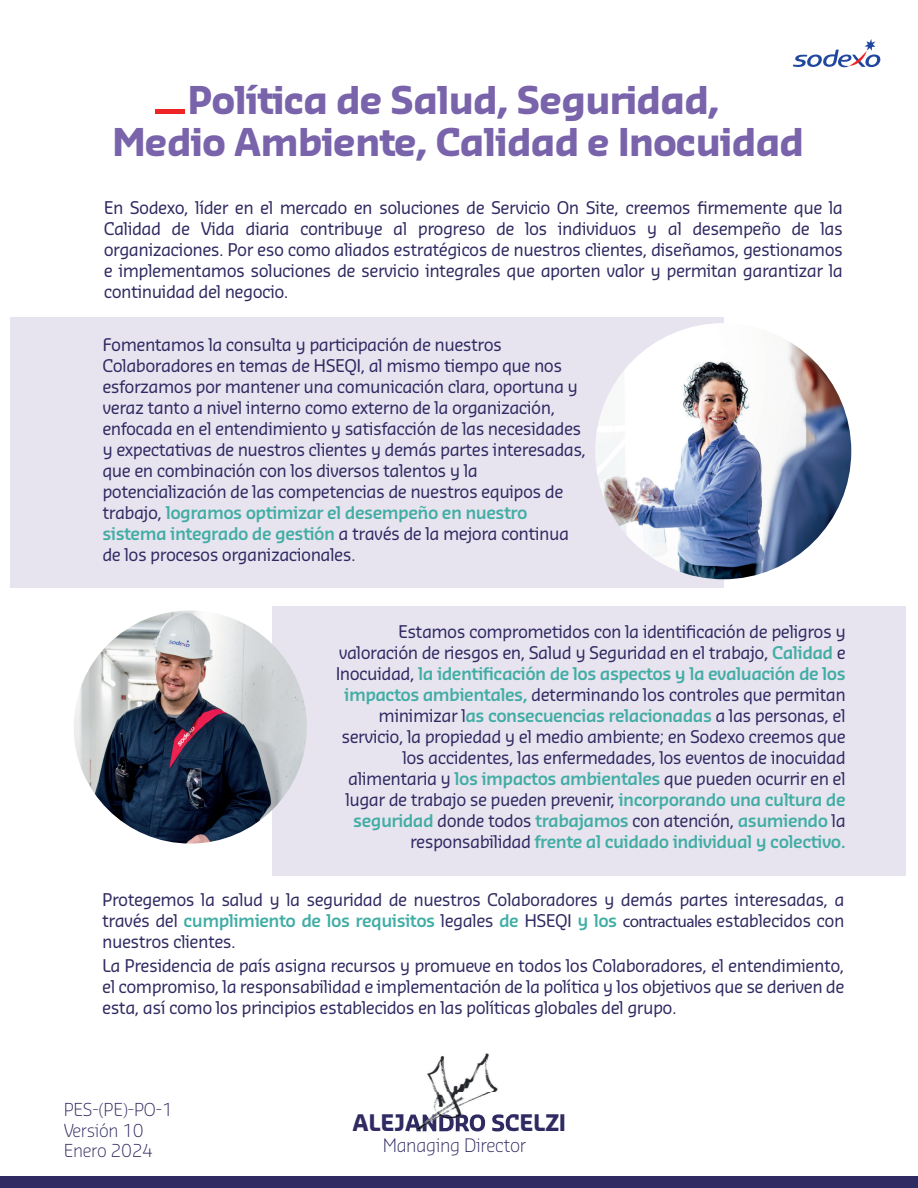
<style>
.page{position:relative;width:918px;height:1188px;background:#fff}
.page>*{position:absolute;margin:0;border:0;box-sizing:border-box;transform-origin:0 0}
.t1{font:700 37.35px/42.5px "Sansa Pro";letter-spacing:-.035em;color:#7963ab;text-align:center}
.t2{font:700 22.35px "Sansa Pro";letter-spacing:-.02em;color:#2f2a61}
.t3{font:300 18.15px "Sansa Pro";letter-spacing:-.02em;color:#2f2a61}
.t4{font:300 17.4px/20.9px "Sansa Pro";letter-spacing:-.02em;color:#2f2a61}
.t5{font:17.1px/21px "Sansa Pro";letter-spacing:-.035em;color:#2f2a61;text-align:justify}
.s1{font-weight:600;color:#40ada4}
.s2{font-family:"Myriad Pro"}
</style>
<div class="page">
<div style="left:10px;top:317px;width:713px;height:271px;background:#e7e3ef"></div>
<div style="left:272px;top:606px;width:633px;height:270px;background:#e7e3ef"></div>
<img style="left:409px;top:1053px;width:92px;height:79px">
<img style="left:409px;top:1114px;width:100px;height:17px">
<svg style="left:793px;top:39px;width:88px;height:29px"></svg>
<img style="left:595px;top:323px;width:256px;height:256px;border-radius:128px">
<img style="left:74px;top:610px;width:233px;height:234px;border-radius:117px">
<div style="left:0;top:1176px;width:918px;height:12px;background:#2f2a61"></div>
<div style="left:155px;top:109px;width:29px;height:5px;background:#ee2524"></div>
<h1 class="t1" style="left:112px;top:77px;width:694px">Política de Salud, Seguridad,<br>Medio Ambiente, Calidad e Inocuidad</h1>
<p class="t5" style="left:104px;top:197px;width:741px">En Sodexo, líder en el mercado en soluciones de Servicio On Site, creemos firmemente que la Calidad de Vida diaria contribuye al progreso de los individuos y al desempeño de las organizaciones. Por eso como aliados estratégicos de nuestros clientes, diseñamos, gestionamos e implementamos soluciones de servicio integrales que aporten valor y permitan garantizar la continuidad del negocio.</p>
<p class="t5" style="left:102px;top:334px;width:485px;text-align:left">Fomentamos la consulta y participación de nuestros Colaboradores en temas de HSEQI, al mismo tiempo que nos esforzamos por mantener una comunicación clara, oportuna y veraz tanto a nivel interno como externo de la organización, enfocada en el entendimiento y satisfacción de las necesidades y expectativas de nuestros clientes y demás partes interesadas, que en combinación con los diversos talentos y la potencialización de las competencias de nuestros equipos de trabajo, <span class="s1">logramos optimizar el desempeño en nuestro sistema integrado de gestión</span> a través de la mejora continua de los procesos organizacionales.</p>
<p class="t5" style="left:336px;top:620px;width:512px;text-align:right">Estamos comprometidos con la identificación de peligros y valoración de riesgos en, Salud y Seguridad en el trabajo, <span class="s1">Calidad</span> e Inocuidad, <span class="s1">la identificación de los aspectos y la evaluación de los impactos ambientales,</span> determinando los controles que permitan minimizar l<span class="s1">as consecuencias relacionadas</span> a las personas, el servicio, la propiedad y el medio ambiente; en Sodexo creemos que los accidentes, las enfermedades, los eventos de inocuidad alimentaria y <span class="s1">los impactos ambientales</span> que pueden ocurrir en el lugar de trabajo se pueden prevenir, <span class="s1">incorporando una cultura de seguridad</span> donde todos <span class="s1">trabajamos</span> con atención, <span class="s1">asumiendo</span> la responsabilidad <span class="s1">frente al cuidado individual y colectivo.</span></p>
<p class="t5" style="left:102px;top:889px;width:744px">Protegemos la salud y la seguridad de nuestros Colaboradores y demás partes interesadas, a través del <span class="s1">cumplimiento de los requisitos</span> legales <span class="s1">de</span> HSEQI <span class="s1">y los</span> <span class="s2">contractuales</span> establecidos con nuestros clientes.</p>
<p class="t5" style="left:102px;top:954px;width:744px">La Presidencia de país asigna recursos y promueve en todos los Colaboradores, el entendimiento, el compromiso, la responsabilidad e implementación de la política y los objetivos que se deriven de esta, así como los principios establecidos en las políticas globales del grupo.</p>
<p class="t4" style="left:64px;top:1098px;width:111px">PES-(PE)-PO-1<br>Versión 10<br>Enero 2024</p>
<h2 class="t2" style="left:352px;top:1108px;width:216px">ALEJANDRO SCELZI</h2>
<p class="t3" style="left:383px;top:1133px;width:145px">Managing Director</p>
</div>
